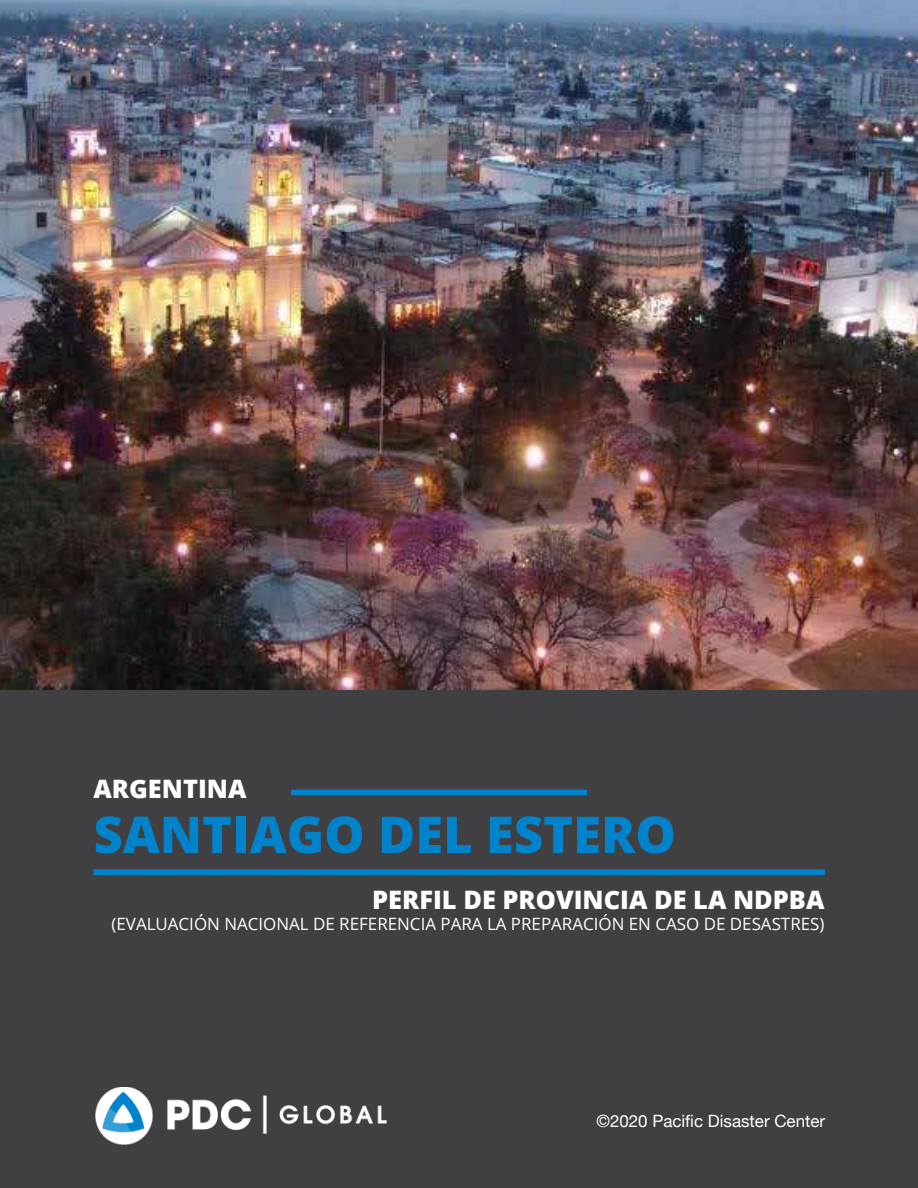
<style>
.page{position:relative;width:918px;height:1188px;background:#fff}
.page>*{position:absolute;margin:0;border:0;box-sizing:border-box;transform-origin:0 0}
.t1{font:800 50.85px "Open Sans";color:#0083ca}
.t2{font:800 25.35px "Open Sans";color:#fff}
.t3{font:16.95px "Open Sans";color:#fff}
.t4{font:16.95px "Helvetica Neue";color:#fff}
</style>
<div class="page">
<div style="left:0;top:690px;width:918px;height:498px;background:#404042"></div>
<div style="left:291px;top:790px;width:296px;height:5px;background:#0083ca"></div>
<div style="left:94px;top:869px;width:731px;height:6px;background:#0083ca"></div>
<img style="left:0;top:0;width:918px;height:690px">
<img style="left:96px;top:1087px;width:290px;height:57px">
<h2 class="t2" style="left:94px;top:778px;width:155px">ARGENTINA</h2>
<h1 class="t1" style="left:94px;top:814px;width:584px">SANTIAGO DEL ESTERO</h1>
<h2 class="t2" style="left:372px;top:890px;width:454px">PERFIL DE PROVINCIA DE LA NDPBA</h2>
<p class="t3" style="left:112px;top:917px;width:714px">(EVALUACIÓN NACIONAL DE REFERENCIA PARA LA PREPARACIÓN EN CASO DE DESASTRES)</p>
<p class="t4" style="left:596px;top:1109px;width:230px">©2020 Pacific Disaster Center</p>
</div>
